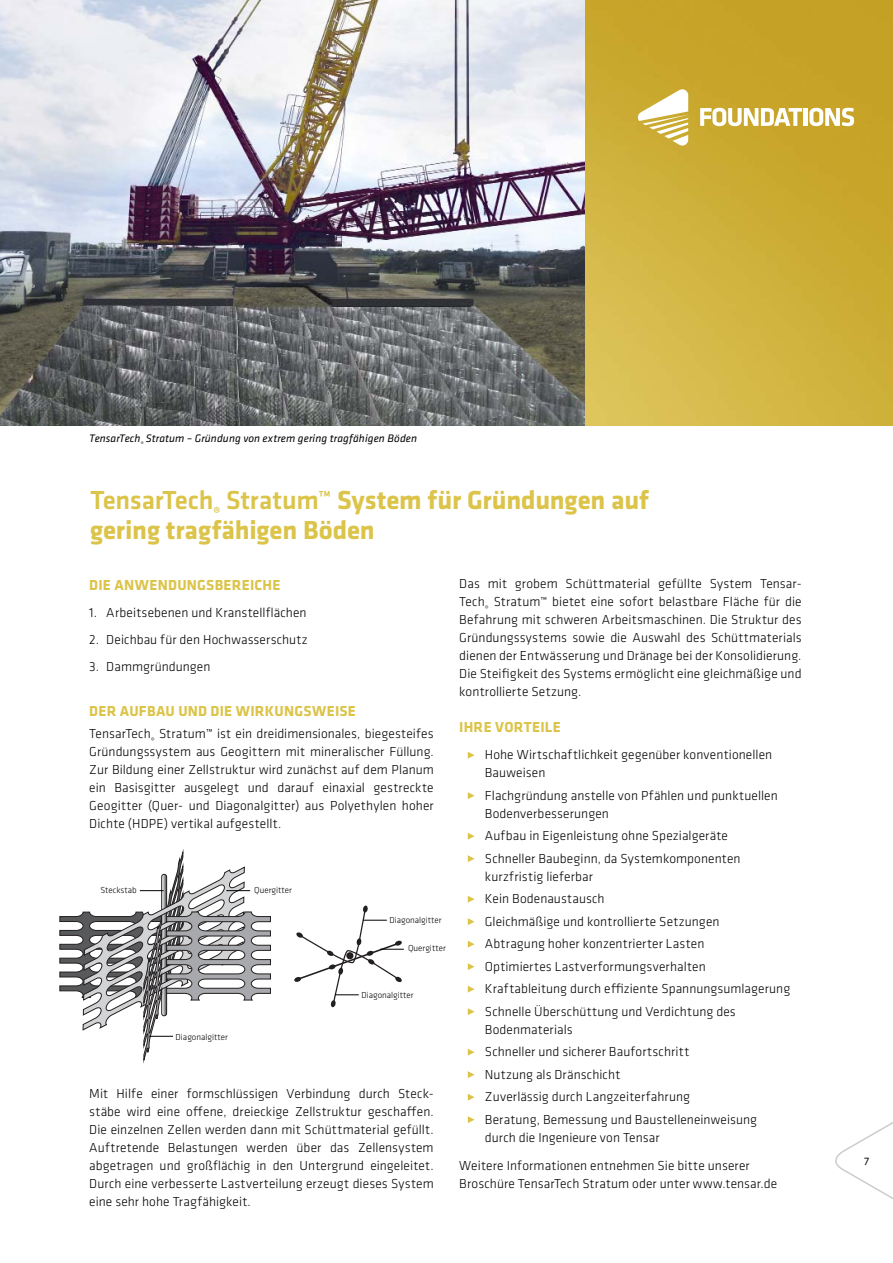
<style>
.page{position:relative;width:893px;height:1263px;background:#fff}
.page>*{position:absolute;margin:0;border:0;box-sizing:border-box;transform-origin:0 0}
.t1{font:700 27px/30px "Klavika";letter-spacing:-.005em;color:#dcc44a}
.t2{font:700 15px "Klavika";letter-spacing:.015em;color:#dcc44a}
.t3{font:300 13.5px/18px "Klavika";letter-spacing:.005em;color:#000}
.t4{font:italic 11.25px "Klavika";letter-spacing:.01em;color:#000}
.t5{font:11.25px "Klavika";color:#000}
.t6{font:300 9px "Klavika";color:#000}
.s1{font-weight:500}
</style>
<div class="page">
<svg style="left:468px;top:752px;width:7px;height:7px"></svg>
<svg style="left:468px;top:792px;width:7px;height:7px"></svg>
<svg style="left:468px;top:833px;width:7px;height:7px"></svg>
<svg style="left:468px;top:855px;width:7px;height:7px"></svg>
<svg style="left:468px;top:896px;width:7px;height:7px"></svg>
<svg style="left:468px;top:918px;width:7px;height:7px"></svg>
<svg style="left:468px;top:941px;width:7px;height:7px"></svg>
<svg style="left:468px;top:963px;width:7px;height:7px"></svg>
<svg style="left:468px;top:986px;width:7px;height:7px"></svg>
<svg style="left:468px;top:1008px;width:7px;height:7px"></svg>
<svg style="left:468px;top:1049px;width:7px;height:7px"></svg>
<svg style="left:468px;top:1071px;width:7px;height:7px"></svg>
<svg style="left:468px;top:1094px;width:7px;height:7px"></svg>
<svg style="left:468px;top:1116px;width:7px;height:7px"></svg>
<img style="left:584px;top:0;width:309px;height:425px">
<svg style="left:700px;top:108px;width:102px;height:18px"></svg>
<hr style="left:803px;top:108px;width:4px;height:18px;background:#fff">
<svg style="left:809px;top:108px;width:45px;height:18px"></svg>
<svg style="left:638px;top:89px;width:50px;height:57px"></svg>
<svg style="left:59px;top:850px;width:212px;height:213px"></svg>
<svg style="left:294px;top:905px;width:110px;height:102px"></svg>
<svg style="left:835px;top:1122px;width:58px;height:77px"></svg>
<img style="left:0;top:0;width:584px;height:425px">
<p class="t4" style="left:89px;top:434px;width:329px">TensarTech<sub>®</sub> Stratum – Gründung von extrem gering tragfähigen Böden</p>
<h1 class="t1" style="left:90px;top:488px;width:561px"><span class="s1">TensarTech</span><sub>®</sub> <span class="s1">Stratum™</span> System für Gründungen auf gering tragfähigen Böden</h1>
<p class="t2" style="left:89px;top:579px;width:193px">DIE ANWENDUNGSBEREICHE</p>
<p class="t3" style="left:89px;top:604px;width:219px">1. Arbeitsebenen und Kranstellflächen</p>
<p class="t3" style="left:89px;top:631px;width:220px">2. Deichbau für den Hochwasserschutz</p>
<p class="t3" style="left:89px;top:658px;width:123px">3. Dammgründungen</p>
<p class="t2" style="left:89px;top:705px;width:268px">DER AUFBAU UND DIE WIRKUNGSWEISE</p>
<p class="t3" style="left:89px;top:726px;width:346px;text-align:justify">TensarTech<sub>®</sub> Stratum™ ist ein dreidimensionales, biegesteifes Gründungssystem aus Geogittern mit mineralischer Füllung.<br>Zur Bildung einer Zellstruktur wird zunächst auf dem Planum ein Basisgitter ausgelegt und darauf einaxial gestreckte Geogitter (Quer- und Diagonalgitter) aus Polyethylen hoher Dichte (HDPE) vertikal aufgestellt.</p>
<p class="t3" style="left:459px;top:576px;width:344px;text-align:justify">Das mit grobem Schüttmaterial gefüllte System Tensar-Tech<sub>®</sub> Stratum™ bietet eine sofort belastbare Fläche für die Befahrung mit schweren Arbeitsmaschinen. Die Struktur des Gründungssystems sowie die Auswahl des Schüttmaterials dienen der Entwässerung und Dränage bei der Konsolidierung.<br>Die Steifigkeit des Systems ermöglicht eine gleichmäßige und kontrollierte Setzung.</p>
<p class="t2" style="left:459px;top:722px;width:103px">IHRE VORTEILE</p>
<p class="t3" style="left:485px;top:747px;width:289px">Hohe Wirtschaftlichkeit gegenüber konventionellen<br>Bauweisen</p>
<p class="t3" style="left:485px;top:788px;width:294px">Flachgründung anstelle von Pfählen und punktuellen<br>Bodenverbesserungen</p>
<p class="t3" style="left:485px;top:826px;width:257px;line-height:22.5px">Aufbau in Eigenleistung ohne Spezialgeräte<br>Schneller Baubeginn, da Systemkomponenten</p>
<p class="t3" style="left:485px;top:866px;width:307px;line-height:22.5px">kurzfristig lieferbar<br>Kein Bodenaustausch<br>Gleichmäßige und kontrollierte Setzungen<br>Abtragung hoher konzentrierter Lasten<br>Optimiertes Lastverformungsverhalten Kraftableitung durch effiziente Spannungsumlagerung Schnelle Überschüttung und Verdichtung des</p>
<p class="t3" style="left:485px;top:1019px;width:274px;line-height:22.5px">Bodenmaterials<br>Schneller und sicherer Baufortschritt<br>Nutzung als Dränschicht<br>Zuverlässig durch Langzeiterfahrung<br>Beratung, Bemessung und Baustelleneinweisung</p>
<p class="t3" style="left:459px;top:1125px;width:292px;line-height:27.8px;text-indent:26px">durch die Ingenieure von Tensar<br>Weitere Informationen entnehmen Sie bitte unserer</p>
<p class="t3" style="left:459px;top:1176px;width:319px">Broschüre TensarTech Stratum oder unter www.tensar.de</p>
<p class="t6" style="left:100px;top:886px;width:38px">Steckstab</p>
<p class="t6" style="left:254px;top:886px;width:39px">Quergitter</p>
<p class="t6" style="left:389px;top:917px;width:54px">Diagonalgitter</p>
<p class="t6" style="left:408px;top:945px;width:39px">Quergitter</p>
<p class="t6" style="left:361px;top:992px;width:54px">Diagonalgitter</p>
<p class="t6" style="left:176px;top:1033px;width:54px">Diagonalgitter</p>
<p class="t3" style="left:89px;top:1086px;width:346px;text-align:justify">Mit Hilfe einer formschlüssigen Verbindung durch Steck&shy;stäbe wird eine offene, dreieckige Zellstruktur geschaffen.<br>Die einzelnen Zellen werden dann mit Schüttmaterial gefüllt.<br>Auftretende Belastungen werden über das Zellensystem abgetragen und großflächig in den Untergrund eingeleitet.<br>Durch eine verbesserte Lastverteilung erzeugt dieses System eine sehr hohe Tragfähigkeit.</p>
<p class="t5" style="left:864px;top:1157px;width:6px">7</p>
</div>
